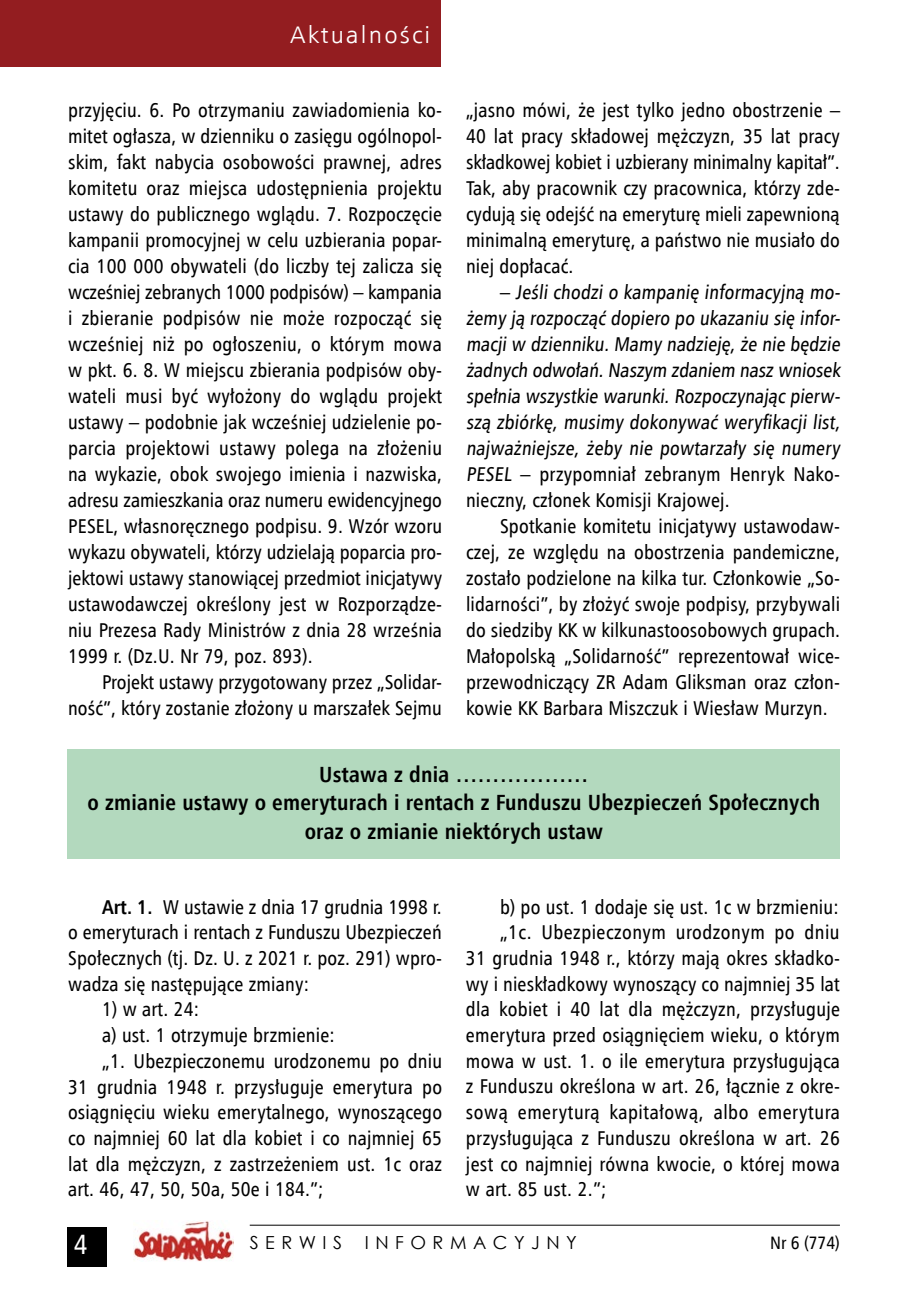
<style>
.page{position:relative;width:908px;height:1304px;background:#fff}
.page>*{position:absolute;margin:0;border:0;box-sizing:border-box;transform-origin:0 0}
.t1{font:28px "Humnst 777 Cn EU";color:#fff}
.t2{font:24px "Humnst 777 Lt Cn EU";letter-spacing:.075em;color:#fff;scale:1.2 1}
.t3{font:700 22px/28.2px "Humnst 777 Cn EU";letter-spacing:.01em;color:#000;text-align:center}
.t4{font:20px/26px "Humnst 777 Cn EU";letter-spacing:.01em;color:#000;text-align:justify}
.t5{font:18px "Century Gothic";letter-spacing:.36em;color:#000}
.t6{font:18px "Humnst 777 Cn EU";color:#000}
.s1{font-weight:700}
</style>
<div class="page">
<hr style="left:250px;top:1225px;width:589px;height:1px;background:#000">
<div style="left:67px;top:1227px;width:40px;height:40px;background:#000"></div>
<img style="left:133px;top:1221px;width:100px;height:40px">
<div style="left:67px;top:749px;width:772px;height:110px;background:#b3d9be"></div>
<div style="left:0;top:0;width:440px;height:67px;background:#931d20"></div>
<p class="t2" style="left:290px;top:20px;width:118px">Aktualności</p>
<p class="t4" style="left:68px;top:97px;width:375px">przyjęciu. 6. Po otrzymaniu zawiadomienia ko&shy;mitet ogłasza, w dzienniku o zasięgu ogólnopol&shy;skim, fakt nabycia osobowości prawnej, adres komitetu oraz miejsca udostępnienia projektu ustawy do publicznego wglądu. 7. Rozpoczęcie kampanii promocyjnej w celu uzbierania popar&shy;cia 100 000 obywateli (do liczby tej zalicza się wcześniej zebranych 1000 podpisów) – kampania i zbieranie podpisów nie może rozpocząć się wcześniej niż po ogłoszeniu, o którym mowa w pkt. 6. 8. W miejscu zbierania podpisów oby&shy;wateli musi być wyłożony do wglądu projekt ustawy – podobnie jak wcześniej udzielenie po&shy;parcia projektowi ustawy polega na złożeniu na wykazie, obok swojego imienia i nazwiska, adresu zamieszkania oraz numeru ewidencyjnego PESEL, własnoręcznego podpisu. 9. Wzór wzoru wykazu obywateli, którzy udzielają poparcia pro&shy;jektowi ustawy stanowiącej przedmiot inicjatywy ustawodawczej określony jest w Rozporządze&shy;niu Prezesa Rady Ministrów z dnia 28 września 1999 r. (Dz.U. Nr 79, poz. 893).</p>
<p class="t4" style="left:68px;top:669px;width:375px;text-align:right">Projekt ustawy przygotowany przez „Solidar&shy;ność”, który zostanie złożony u marszałek Sejmu</p>
<p class="t4" style="left:466px;top:97px;width:375px">„jasno mówi, że jest tylko jedno obostrzenie – 40 lat pracy składowej mężczyzn, 35 lat pracy składkowej kobiet i uzbierany minimalny kapitał”.<br>Tak, aby pracownik czy pracownica, którzy zde&shy;cydują się odejść na emeryturę mieli zapewnioną minimalną emeryturę, a państwo nie musiało do niej dopłacać.</p>
<p class="t4" style="left:466px;top:279px;width:378px;text-align:left;text-indent:34px">– Jeśli chodzi o kampanię informacyjną mo&shy;żemy ją rozpocząć dopiero po ukazaniu się infor&shy;macji w dzienniku. Mamy nadzieję, że nie będzie żadnych odwołań. Naszym zdaniem nasz wniosek spełnia wszystkie warunki. Rozpoczynając pierw&shy;szą zbiórkę, musimy dokonywać weryfikacji list, najważniejsze, żeby nie powtarzały się numery PESEL – przypomniał zebranym Henryk Nako&shy;nieczny, członek Komisji Krajowej.</p>
<p class="t4" style="left:466px;top:513px;width:375px;text-indent:34px">Spotkanie komitetu inicjatywy ustawodaw&shy;czej, ze względu na obostrzenia pandemiczne, zostało podzielone na kilka tur. Członkowie „So&shy;lidarności”, by złożyć swoje podpisy, przybywali do siedziby KK w kilkunastoosobowych grupach.<br>Małopolską „Solidarność” reprezentował wice&shy;przewodniczący ZR Adam Gliksman oraz człon&shy;kowie KK Barbara Miszczuk i Wiesław Murzyn.</p>
<p class="t3" style="left:87px;top:760px;width:733px">Ustawa z dnia ………………<br>o zmianie ustawy o emeryturach i rentach z Funduszu Ubezpieczeń Społecznych oraz o zmianie niektórych ustaw</p>
<p class="t4" style="left:68px;top:894px;width:375px;text-indent:34px"><span class="s1">Art. 1.</span> W ustawie z dnia 17 grudnia 1998 r. o emeryturach i rentach z Funduszu Ubezpieczeń Społecznych (tj. Dz. U. z 2021 r. poz. 291) wpro&shy;wadza się następujące zmiany:</p>
<p class="t4" style="left:102px;top:996px;width:98px">1) w art. 24:</p>
<p class="t4" style="left:102px;top:1022px;width:234px">a) ust. 1 otrzymuje brzmienie:</p>
<p class="t4" style="left:102px;top:1048px;width:341px">„1. Ubezpieczonemu urodzonemu po dniu</p>
<p class="t4" style="left:68px;top:1073px;width:375px">31 grudnia 1948 r. przysługuje emerytura po</p>
<p class="t4" style="left:68px;top:1099px;width:375px">osiągnięciu wieku emerytalnego, wynoszącego</p>
<p class="t4" style="left:68px;top:1125px;width:375px">co najmniej 60 lat dla kobiet i co najmniej 65</p>
<p class="t4" style="left:68px;top:1150px;width:375px">lat dla mężczyzn, z zastrzeżeniem ust. 1c oraz</p>
<p class="t4" style="left:68px;top:1176px;width:257px">art. 46, 47, 50, 50a, 50e i 184.”;</p>
<p class="t4" style="left:500px;top:893px;width:340px">b) po ust. 1 dodaje się ust. 1c w brzmieniu:</p>
<p class="t4" style="left:500px;top:919px;width:341px">„1c. Ubezpieczonym urodzonym po dniu</p>
<p class="t4" style="left:466px;top:945px;width:375px">31 grudnia 1948 r., którzy mają okres składko-</p>
<p class="t4" style="left:466px;top:971px;width:375px">wy i nieskładkowy wynoszący co najmniej 35 lat</p>
<p class="t4" style="left:466px;top:996px;width:375px">dla kobiet i 40 lat dla mężczyzn, przysługuje</p>
<p class="t4" style="left:466px;top:1022px;width:375px">emerytura przed osiągnięciem wieku, o którym</p>
<p class="t4" style="left:466px;top:1048px;width:375px">mowa w ust. 1. o ile emerytura przysługująca</p>
<p class="t4" style="left:466px;top:1073px;width:375px">z Funduszu określona w art. 26, łącznie z okre-</p>
<p class="t4" style="left:466px;top:1099px;width:375px">sową emeryturą kapitałową, albo emerytura</p>
<p class="t4" style="left:466px;top:1125px;width:375px">przysługująca z Funduszu określona w art. 26</p>
<p class="t4" style="left:466px;top:1150px;width:375px">jest co najmniej równa kwocie, o której mowa</p>
<p class="t4" style="left:466px;top:1176px;width:142px">w art. 85 ust. 2.”;</p>
<h1 class="t1" style="left:74px;top:1227px;width:15px">4</h1>
<p class="t5" style="left:250px;top:1230px;width:94px">SERWIS</p>
<p class="t5" style="left:364px;top:1230px;width:213px">INFORMACYJNY</p>
<p class="t6" style="left:769px;top:1232px;width:71px">Nr 6 (774)</p>
</div>
